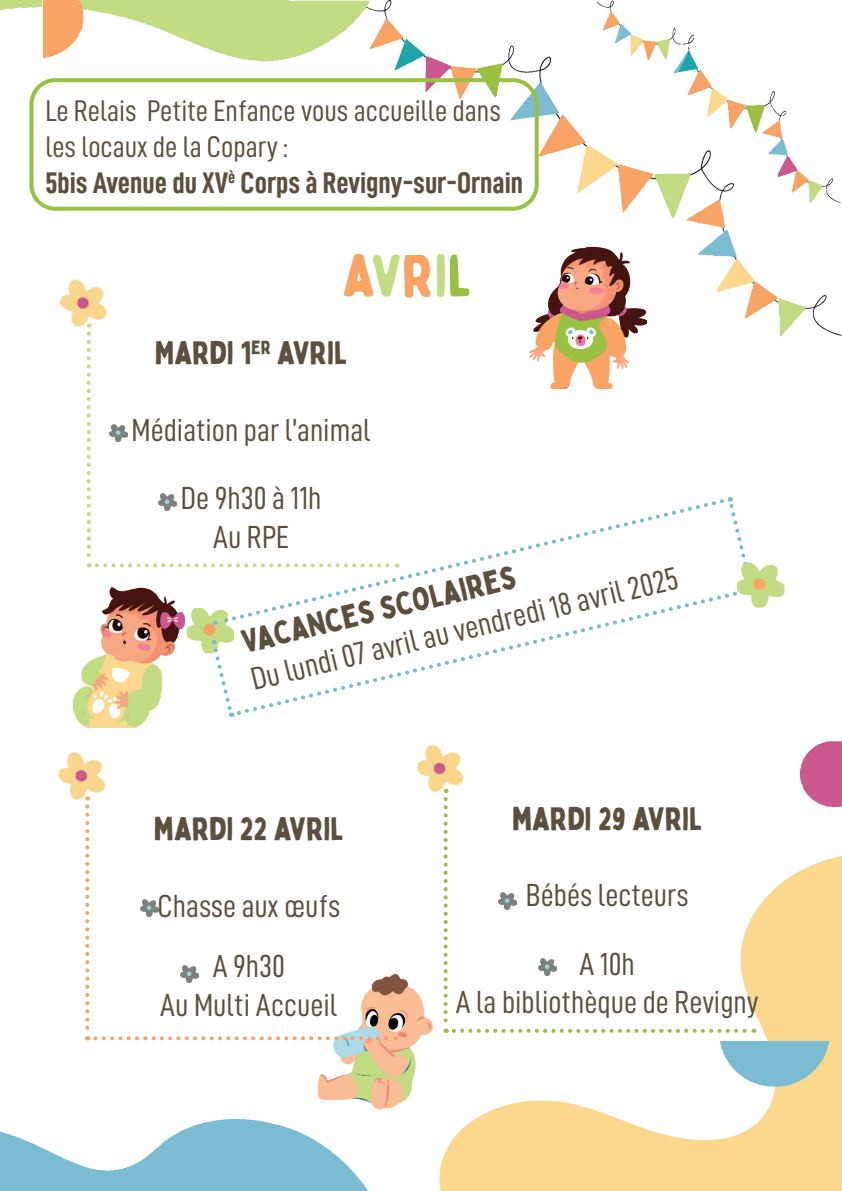
<style>
.page{position:relative;width:842px;height:1191px;background:#fff}
.page>*{position:absolute;margin:0;border:0;box-sizing:border-box;transform-origin:0 0}
.t1{font:60px "Bobby Jones Soft";letter-spacing:-.015em;color:#f9a464}
.t2{font:32px/68.4px "D DIN Condensed";color:#5c4f3e;text-align:center}
.t3{font:32px "Bobby Jones";color:#5c4f3e}
.t4{font:30px/36px "D DIN Condensed";color:#5c4f3e}
.t5{font:30px "D DIN Condensed Bold";color:#5c4f3e}
.s1{color:#c3dc84}
.s2{color:#99c141}
</style>
<div class="page">
<img style="left:0;top:0;width:842px;height:1191px">
<img style="left:55px;top:277px;width:57px;height:55px">
<img style="left:186px;top:608px;width:48px;height:45px">
<img style="left:68px;top:585px;width:118px;height:142px">
<img style="left:529px;top:246px;width:117px;height:143px">
<img style="left:412px;top:742px;width:57px;height:56px">
<img style="left:109px;top:425px;width:18px;height:17px">
<img style="left:159px;top:493px;width:18px;height:18px">
<svg style="left:87px;top:333px;width:4px;height:234px"></svg>
<svg style="left:97px;top:563px;width:117px;height:4px"></svg>
<svg style="left:444px;top:799px;width:4px;height:233px"></svg>
<svg style="left:454px;top:1028px;width:300px;height:4px"></svg>
<img style="left:499px;top:892px;width:17px;height:17px">
<img style="left:539px;top:958px;width:17px;height:17px">
<svg style="left:234px;top:587px;width:513px;height:130px"></svg>
<svg style="left:211px;top:640px;width:24px;height:76px"></svg>
<img style="left:315px;top:970px;width:118px;height:141px">
<div style="left:29px;top:78px;width:510px;height:133px;border:4px solid #99c141;border-radius:24px"></div>
<svg style="left:214px;top:496px;width:513px;height:131px"></svg>
<svg style="left:726px;top:497px;width:24px;height:77px"></svg>
<img style="left:737px;top:562px;width:48px;height:46px">
<img style="left:54px;top:750px;width:57px;height:55px">
<svg style="left:85px;top:806px;width:4px;height:234px"></svg>
<svg style="left:95px;top:1036px;width:301px;height:4px"></svg>
<img style="left:140px;top:899px;width:18px;height:17px">
<img style="left:180px;top:965px;width:18px;height:17px">
<p class="t4" style="left:45px;top:92px;width:457px">Le Relais Petite Enfance vous accueille dans les locaux de la Copary :</p>
<p class="t5" style="left:45px;top:166px;width:479px">5bis Avenue du XV<sup>è</sup> Corps à Revigny-sur-Ornain</p>
<h1 class="t1" style="left:343px;top:238px;width:131px">A<span class="s1">V</span>R<span class="s1">I</span><span class="s2">L</span></h1>
<p class="t3" style="left:155px;top:332px;width:194px">MARDI 1<sup>ER</sup> AVRIL</p>
<p class="t2" style="left:132px;top:395px;width:241px">Médiation par l’animal<br>De 9h30 à 11h</p>
<p class="t2" style="left:213px;top:502px;width:78px">Au RPE</p>
<p class="t3" style="left:238px;top:620px;width:282px;rotate:-13deg">VACANCES SCOLAIRES</p>
<p class="t2" style="left:243px;top:644px;width:440px;rotate:-13deg">Du lundi 07 avril au vendredi 18 avril 2025</p>
<p class="t3" style="left:154px;top:808px;width:191px">MARDI 22 AVRIL</p>
<p class="t2" style="left:157px;top:875px;width:184px;line-height:60px">Chasse aux œufs<br>A 9h30</p>
<p class="t2" style="left:160px;top:969px;width:179px">Au Multi Accueil</p>
<p class="t3" style="left:512px;top:797px;width:192px">MARDI 29 AVRIL</p>
<p class="t2" style="left:526px;top:860px;width:164px">Bébés lecteurs<br>A 10h</p>
<p class="t2" style="left:456px;top:967px;width:304px">A la bibliothèque de Revigny</p>
</div>
